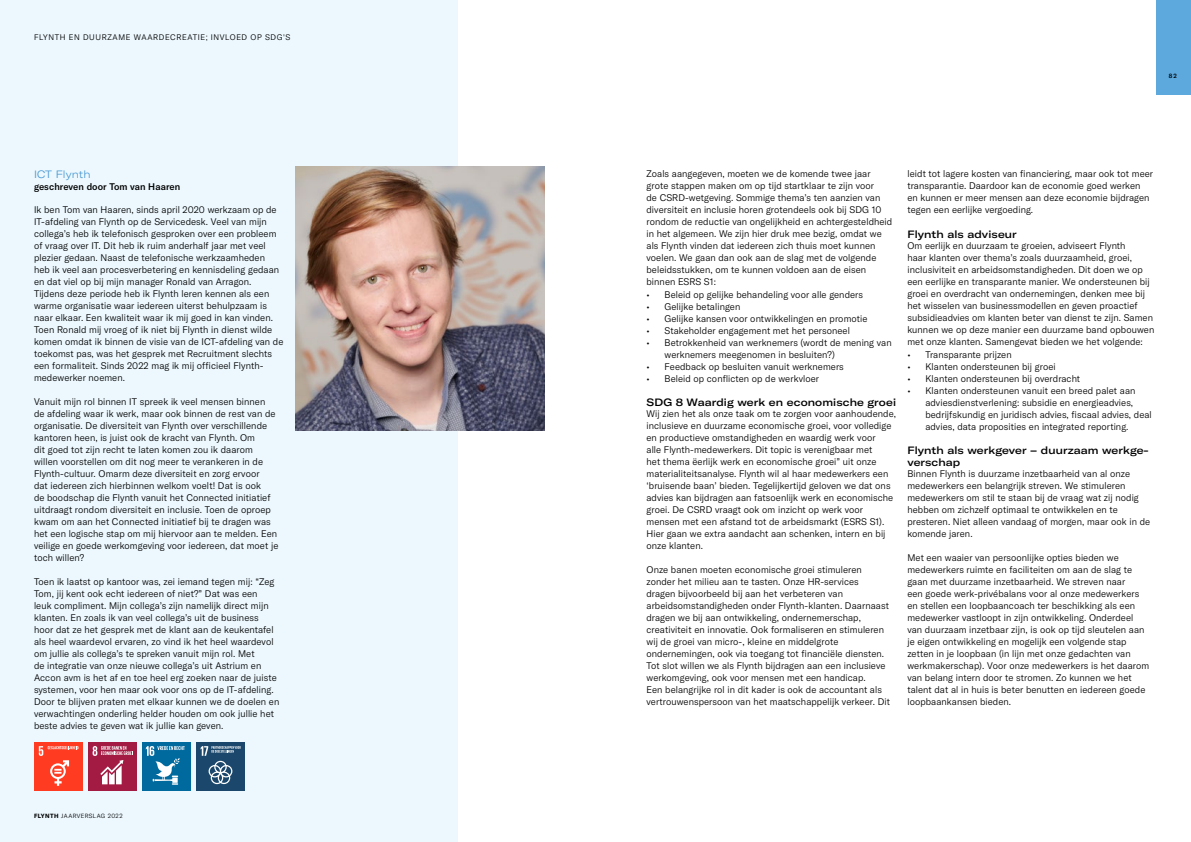
<style>
.page{position:relative;width:1191px;height:842px;background:#fff}
.page>*{position:absolute;margin:0;border:0;box-sizing:border-box;transform-origin:0 0}
.t1{font:500 expanded 10.5px/12px "GT America";letter-spacing:.01em;color:#000}
.t2{font:300 expanded 10.5px "GT America";letter-spacing:.01em;color:#4495d1}
.t3{font:300 9.5px/12px "GT America";letter-spacing:.01em;color:#000}
.t4{font:500 9.5px "GT America";letter-spacing:.01em;color:#000}
.t5{font:300 8px "GT America";letter-spacing:.075em;color:#000}
.t6{font:300 6px "GT America";letter-spacing:.075em;color:#000}
.t7{font:500 6px "GT America";color:#000}
.s1{font-weight:700}
</style>
<div class="page">
<div style="left:0;top:0;width:457px;height:842px;background:#ecf8fe"></div>
<img style="left:295px;top:166px;width:249px;height:264px">
<div style="left:196px;top:742px;width:48px;height:48px;background:#1a476b"></div>
<svg style="left:201px;top:746px;width:40px;height:38px"></svg>
<div style="left:142px;top:742px;width:48px;height:48px;background:#00699e"></div>
<svg style="left:146px;top:746px;width:39px;height:39px"></svg>
<div style="left:88px;top:742px;width:48px;height:48px;background:#a31a42"></div>
<svg style="left:93px;top:746px;width:40px;height:38px"></svg>
<div style="left:34px;top:742px;width:48px;height:48px;background:#ff3b21"></div>
<svg style="left:39px;top:746px;width:39px;height:40px"></svg>
<div style="left:1157px;top:0;width:34px;height:94px;background:#5da9dd"></div>
<p class="t5" style="left:34px;top:33px;width:258px">FLYNTH EN DUURZAME WAARDECREATIE; INVLOED OP SDG'S</p>
<p class="t2" style="left:34px;top:168px;width:58px">ICT Flynth</p>
<p class="t4" style="left:34px;top:181px;width:148px">geschreven door Tom van Haaren</p>
<p class="t3" style="left:34px;top:204px;width:251px">Ik ben Tom van Haaren, sinds april 2020 werkzaam op de IT-afdeling van Flynth op de Servicedesk. Veel van mijn collega’s heb ik telefonisch gesproken over een probleem of vraag over IT. Dit heb ik ruim anderhalf jaar met veel plezier gedaan. Naast de telefonische werkzaamheden<br>heb ik veel aan procesverbetering en kennisdeling gedaan en dat viel op bij mijn manager Ronald van Arragon.<br>Tijdens deze periode heb ik Flynth leren kennen als een warme organisatie waar iedereen uiterst behulpzaam is naar elkaar. Een kwaliteit waar ik mij goed in kan vinden.<br>Toen Ronald mij vroeg of ik niet bij Flynth in dienst wilde komen omdat ik binnen de visie van de ICT-afdeling van de toekomst pas, was het gesprek met Recruitment slechts een formaliteit. Sinds 2022 mag ik mij officieel Flynth&shy;medewerker noemen.</p>
<p class="t3" style="left:34px;top:396px;width:246px">Vanuit mijn rol binnen IT spreek ik veel mensen binnen<br>de afdeling waar ik werk, maar ook binnen de rest van de organisatie. De diversiteit van Flynth over verschillende kantoren heen, is juist ook de kracht van Flynth. Om<br>dit goed tot zijn recht te laten komen zou ik daarom willen voorstellen om dit nog meer te verankeren in de Flynth-cultuur. Omarm deze diversiteit en zorg ervoor<br>dat iedereen zich hierbinnen welkom voelt! Dat is ook<br>de boodschap die Flynth vanuit het Connected initiatief uitdraagt rondom diversiteit en inclusie. Toen de oproep kwam om aan het Connected initiatief bij te dragen was het een logische stap om mij hiervoor aan te melden. Een veilige en goede werkomgeving voor iedereen, dat moet je toch willen?</p>
<p class="t3" style="left:34px;top:576px;width:247px">Toen ik laatst op kantoor was, zei iemand tegen mij: “Zeg Tom, jij kent ook echt iedereen of niet?” Dat was een<br>leuk compliment. Mijn collega’s zijn namelijk direct mijn klanten. En zoals ik van veel collega’s uit de business hoor dat ze het gesprek met de klant aan de keukentafel als heel waardevol ervaren, zo vind ik het heel waardevol om jullie als collega’s te spreken vanuit mijn rol. Met<br>de integratie van onze nieuwe collega’s uit Astrium en Accon avm is het af en toe heel erg zoeken naar de juiste systemen, voor hen maar ook voor ons op de IT-afdeling.<br>Door te blijven praten met elkaar kunnen we de doelen en verwachtingen onderling helder houden om ook jullie het beste advies te geven wat ik jullie kan geven.</p>
<p class="t6" style="left:34px;top:813px;width:90px"><span class="s1">FLYNTH</span> JAARVERSLAG 2022</p>
<p class="t7" style="left:1168px;top:73px;width:10px">82</p>
<p class="t3" style="left:646px;top:168px;width:247px">Zoals aangegeven, moeten we de komende twee jaar grote stappen maken om op tijd startklaar te zijn voor<br>de CSRD-wetgeving. Sommige thema’s ten aanzien van diversiteit en inclusie horen grotendeels ook bij SDG 10 rondom de reductie van ongelijkheid en achtergesteldheid in het algemeen. We zijn hier druk mee bezig, omdat we als Flynth vinden dat iedereen zich thuis moet kunnen voelen. We gaan dan ook aan de slag met de volgende beleidsstukken, om te kunnen voldoen aan de eisen binnen ESRS S1:</p>
<p class="t3" style="left:646px;top:289px;width:218px">• Beleid op gelijke behandeling voor alle genders</p>
<p class="t3" style="left:646px;top:301px;width:95px">• Gelijke betalingen</p>
<p class="t3" style="left:646px;top:313px;width:222px">• Gelijke kansen voor ontwikkelingen en promotie</p>
<p class="t3" style="left:646px;top:325px;width:205px">• Stakeholder engagement met het personeel</p>
<p class="t3" style="left:664px;top:337px;width:229px;text-indent:-18px">• Betrokkenheid van werknemers (wordt de mening van werknemers meegenomen in besluiten?)</p>
<p class="t3" style="left:646px;top:361px;width:199px">• Feedback op besluiten vanuit werknemers</p>
<p class="t3" style="left:646px;top:373px;width:174px">• Beleid op conflicten op de werkvloer</p>
<p class="t1" style="left:646px;top:396px;width:251px">SDG 8 Waardig werk en economische groei</p>
<p class="t3" style="left:646px;top:408px;width:251px">Wij zien het als onze taak om te zorgen voor aanhoudende, inclusieve en duurzame economische groei, voor volledige en productieve omstandigheden en waardig werk voor<br>alle Flynth-medewerkers. Dit topic is verenigbaar met<br>het thema ëerlijk werk en economische groei” uit onze materialiteitsanalyse. Flynth wil al haar medewerkers een ‘bruisende baan’ bieden. Tegelijkertijd geloven we dat ons advies kan bijdragen aan fatsoenlijk werk en economische groei. De CSRD vraagt ook om inzicht op werk voor mensen met een afstand tot de arbeidsmarkt (ESRS S1).<br>Hier gaan we extra aandacht aan schenken, intern en bij onze klanten.</p>
<p class="t3" style="left:646px;top:564px;width:245px">Onze banen moeten economische groei stimuleren zonder het milieu aan te tasten. Onze HR-services dragen bijvoorbeeld bij aan het verbeteren van arbeidsomstandigheden onder Flynth-klanten. Daarnaast dragen we bij aan ontwikkeling, ondernemerschap, creativiteit en innovatie. Ook formaliseren en stimuleren wij de groei van micro-, kleine en middelgrote ondernemingen, ook via toegang tot financiële diensten.<br>Tot slot willen we als Flynth bijdragen aan een inclusieve werkomgeving, ook voor mensen met een handicap.<br>Een belangrijke rol in dit kader is ook de accountant als vertrouwenspersoon van het maatschappelijk verkeer. Dit</p>
<p class="t3" style="left:907px;top:168px;width:247px">leidt tot lagere kosten van financiering, maar ook tot meer transparantie. Daardoor kan de economie goed werken en kunnen er meer mensen aan deze economie bijdragen tegen een eerlijke vergoeding.</p>
<p class="t1" style="left:907px;top:228px;width:111px">Flynth als adviseur</p>
<p class="t3" style="left:907px;top:240px;width:248px">Om eerlijk en duurzaam te groeien, adviseert Flynth<br>haar klanten over thema’s zoals duurzaamheid, groei, inclusiviteit en arbeidsomstandigheden. Dit doen we op een eerlijke en transparante manier. We ondersteunen bij groei en overdracht van ondernemingen, denken mee bij het wisselen van businessmodellen en geven proactief subsidieadvies om klanten beter van dienst te zijn. Samen kunnen we op deze manier een duurzame band opbouwen met onze klanten. Samengevat bieden we het volgende:</p>
<p class="t3" style="left:907px;top:349px;width:106px">• Transparante prijzen</p>
<p class="t3" style="left:907px;top:361px;width:150px">• Klanten ondersteunen bij groei</p>
<p class="t3" style="left:907px;top:373px;width:174px">• Klanten ondersteunen bij overdracht</p>
<p class="t3" style="left:925px;top:385px;width:228px;text-indent:-18px">• Klanten ondersteunen vanuit een breed palet aan adviesdienstverlening: subsidie en energieadvies, bedrijfskundig en juridisch advies, fiscaal advies, deal advies, data proposities en integrated reporting.</p>
<p class="t1" style="left:907px;top:444px;width:243px">Flynth als werkgever – duurzaam werkge&shy;verschap</p>
<p class="t3" style="left:907px;top:468px;width:244px">Binnen Flynth is duurzame inzetbaarheid van al onze medewerkers een belangrijk streven. We stimuleren medewerkers om stil te staan bij de vraag wat zij nodig hebben om zichzelf optimaal te ontwikkelen en te presteren. Niet alleen vandaag of morgen, maar ook in de komende jaren.</p>
<p class="t3" style="left:907px;top:552px;width:243px">Met een waaier van persoonlijke opties bieden we medewerkers ruimte en faciliteiten om aan de slag te gaan met duurzame inzetbaarheid. We streven naar<br>een goede werk-privébalans voor al onze medewerkers en stellen een loopbaancoach ter beschikking als een medewerker vastloopt in zijn ontwikkeling. Onderdeel van duurzaam inzetbaar zijn, is ook op tijd sleutelen aan je eigen ontwikkeling en mogelijk een volgende stap zetten in je loopbaan (in lijn met onze gedachten van werkmakerschap). Voor onze medewerkers is het daarom van belang intern door te stromen. Zo kunnen we het talent dat al in huis is beter benutten en iedereen goede loopbaankansen bieden.</p>
</div>
